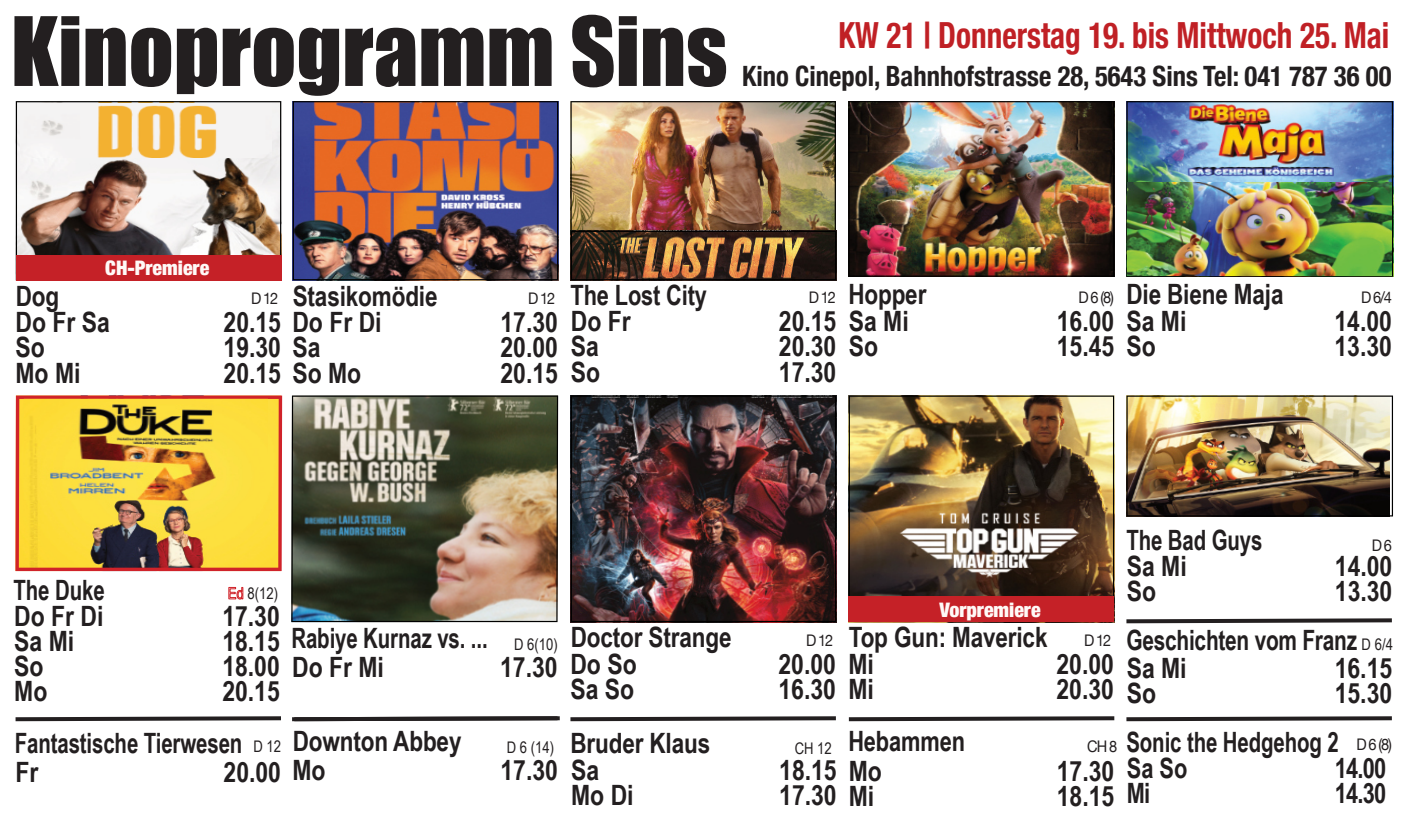
<style>
.page{position:relative;width:1407px;height:817px;background:#fff}
.page>*{position:absolute;margin:0;border:0;box-sizing:border-box;transform-origin:0 0}
.t1{font:88.4px "Impact";color:#231f20}
.t2{font:700 condensed 36px "Helvetica Neue";color:#c02025;scale:.87 1}
.t3{font:700 28px/25.2px "Arial Narrow";letter-spacing:-.005em;color:#231f20}
.t4{font:700 28px "Arial Narrow";letter-spacing:-.005em;color:#231f20;scale:.89 1}
.t5{font:700 condensed 28px "Helvetica Neue";color:#231f20;scale:.95 1}
.t6{font:700 28px "Arial Narrow";letter-spacing:-.005em;color:#231f20;scale:.95 1}
.t7{font:700 28px/27.6px "Arial Narrow";letter-spacing:-.005em;color:#231f20;scale:.91 1}
.t8{font:900 condensed 20px "Helvetica Neue";color:#fff9f7}
.t9{font:16px "Arial Narrow";color:#231f20}
.t10{font:16px "Helvetica Neue";letter-spacing:.12em;color:#231f20;scale:.91 1}
.s1{font-family:"Helvetica Neue";font-weight:400;font-size:16px}
.s2{color:#d0232a}
</style>
<div class="page">
<img style="left:570px;top:101px;width:266px;height:178px">
<svg style="left:571px;top:231px;width:265px;height:49px;background:#624327"></svg>
<img style="left:570px;top:396px;width:266px;height:226px">
<img style="left:848px;top:396px;width:266px;height:201px">
<img style="left:16px;top:101px;width:265px;height:154px">
<img style="left:21px;top:103px;width:251px;height:54px">
<img style="left:293px;top:101px;width:265px;height:179px">
<div style="left:294px;top:716px;width:266px;height:5px;background:#231f20"></div>
<div style="left:292px;top:716px;width:265px;height:5px;background:#231f20"></div>
<div style="left:570px;top:716px;width:266px;height:5px;background:#231f20"></div>
<div style="left:849px;top:716px;width:265px;height:5px;background:#231f20"></div>
<div style="left:1126px;top:716px;width:265px;height:5px;background:#231f20"></div>
<div style="left:1126px;top:618px;width:265px;height:5px;background:#231f20"></div>
<img style="left:1126px;top:396px;width:266px;height:120px">
<div style="left:16px;top:716px;width:265px;height:5px;background:#231f20"></div>
<img style="left:291px;top:396px;width:267px;height:226px">
<img style="left:848px;top:101px;width:266px;height:176px">
<img style="left:1126px;top:101px;width:266px;height:176px">
<img style="left:1127px;top:183px;width:264px;height:93px">
<div style="left:16px;top:255px;width:265px;height:25px;background:#c52127"></div>
<div style="left:848px;top:597px;width:266px;height:25px;background:#c52127"></div>
<svg style="left:15px;top:396px;width:267px;height:175px;background:#d4a33d"></svg>
<img style="left:23px;top:399px;width:245px;height:101px">
<h1 class="t1" style="left:11px;top:16px;width:718px">Kinoprogramm Sins</h1>
<p class="t2" style="left:838px;top:14px;width:634px">KW 21 | Donnerstag 19. bis Mittwoch 25. Mai</p>
<p class="t5" style="left:742px;top:59px;width:685px">Kino Cinepol, Bahnhofstrasse 28, 5643 Sins Tel: 041 787 36 00</p>
<p class="t8" style="left:105px;top:255px;width:105px">CH-Premiere</p>
<p class="t3" style="left:293px;top:286px;width:146px">Stasikomödie</p>
<p class="t10" style="left:528px;top:289px;width:31px">D12</p>
<p class="t3" style="left:16px;top:286px;width:45px">Dog</p>
<p class="t10" style="left:251px;top:289px;width:31px">D12</p>
<p class="t3" style="left:15px;top:312px;width:96px">Do Fr Sa</p>
<p class="t3" style="left:223px;top:312px;width:160px">20.15 Do Fr Di</p>
<p class="t3" style="left:15px;top:337px;width:31px">So</p>
<p class="t3" style="left:223px;top:337px;width:98px">19.30 Sa</p>
<p class="t3" style="left:15px;top:363px;width:67px">Mo Mi</p>
<p class="t3" style="left:223px;top:363px;width:139px">20.15 So Mo</p>
<p class="t3" style="left:500px;top:312px;width:59px;text-align:justify">17.30<br>20.00<br>20.15</p>
<p class="t3" style="left:848px;top:285px;width:80px">Hopper</p>
<p class="t3" style="left:1078px;top:285px;width:206px"><span class="s1">D 6(8)</span> Die Biene Maja</p>
<p class="t10" style="left:1360px;top:288px;width:35px">D 6/4</p>
<p class="t6" style="left:570px;top:285px;width:145px">The Lost City</p>
<p class="t10" style="left:808px;top:288px;width:31px">D12</p>
<p class="t3" style="left:571px;top:311px;width:61px">Do Fr</p>
<p class="t3" style="left:779px;top:311px;width:131px">20.15 Sa Mi</p>
<p class="t3" style="left:571px;top:336px;width:30px">Sa</p>
<p class="t3" style="left:779px;top:336px;width:101px">20.30 So</p>
<p class="t3" style="left:571px;top:362px;width:31px">So</p>
<p class="t3" style="left:779px;top:362px;width:59px">17.30</p>
<p class="t3" style="left:1056px;top:311px;width:131px">16.00 Sa Mi<br>15.45 So</p>
<p class="t3" style="left:1334px;top:311px;width:59px">14.00<br>13.30</p>
<p class="t4" style="left:14px;top:580px;width:104px">The Duke</p>
<p class="t9" style="left:228px;top:587px;width:52px"><span class="s2">Ed</span> 8(12)</p>
<p class="t3" style="left:14px;top:606px;width:91px">Do Fr Di</p>
<p class="t3" style="left:222px;top:606px;width:59px">17.30</p>
<p class="t3" style="left:14px;top:631px;width:61px">Sa Mi</p>
<p class="t3" style="left:222px;top:631px;width:59px">18.15</p>
<p class="t3" style="left:14px;top:656px;width:35px">So<br>Mo</p>
<p class="t4" style="left:291px;top:628px;width:222px">Rabiye Kurnaz vs. ...</p>
<p class="t9" style="left:514px;top:638px;width:45px">D 6(10)</p>
<p class="t3" style="left:222px;top:657px;width:163px">18.00 Do Fr Mi</p>
<p class="t3" style="left:500px;top:657px;width:59px">17.30</p>
<p class="t3" style="left:222px;top:682px;width:59px">20.15</p>
<p class="t8" style="left:939px;top:597px;width:103px">Vorpremiere</p>
<p class="t4" style="left:1126px;top:530px;width:154px">The Bad Guys</p>
<p class="t10" style="left:1371px;top:536px;width:24px">D6</p>
<p class="t3" style="left:1126px;top:556px;width:61px">Sa Mi</p>
<p class="t3" style="left:1334px;top:556px;width:59px">14.00</p>
<p class="t3" style="left:1126px;top:582px;width:31px">So</p>
<p class="t3" style="left:1334px;top:582px;width:59px">13.30</p>
<p class="t3" style="left:570px;top:628px;width:162px">Doctor Strange</p>
<p class="t10" style="left:806px;top:631px;width:31px">D12</p>
<p class="t3" style="left:848px;top:628px;width:200px">Top Gun: Maverick</p>
<p class="t10" style="left:1084px;top:631px;width:31px">D12</p>
<p class="t3" style="left:570px;top:654px;width:68px">Do So</p>
<p class="t3" style="left:778px;top:654px;width:97px">20.00 Mi</p>
<p class="t3" style="left:570px;top:679px;width:65px">Sa So</p>
<p class="t3" style="left:778px;top:679px;width:97px">16.30 Mi</p>
<p class="t3" style="left:1056px;top:654px;width:59px">20.00<br>20.30</p>
<p class="t7" style="left:1126px;top:629px;width:255px">Geschichten vom Franz<br>Sa Mi</p>
<p class="t9" style="left:1361px;top:638px;width:33px">D 6/4</p>
<p class="t3" style="left:1334px;top:658px;width:59px">16.15</p>
<p class="t3" style="left:1126px;top:683px;width:31px">So</p>
<p class="t3" style="left:1334px;top:683px;width:59px">15.30</p>
<p class="t4" style="left:15px;top:733px;width:257px">Fantastische Tierwesen</p>
<p class="t9" style="left:253px;top:740px;width:29px">D 12</p>
<p class="t3" style="left:293px;top:732px;width:170px">Downton Abbey</p>
<p class="t9" style="left:507px;top:741px;width:49px">D 6 (14)</p>
<p class="t3" style="left:15px;top:762px;width:24px">Fr</p>
<p class="t3" style="left:223px;top:762px;width:103px">20.00 Mo</p>
<p class="t3" style="left:500px;top:760px;width:59px">17.30</p>
<p class="t3" style="left:570px;top:733px;width:141px">Bruder Klaus</p>
<p class="t9" style="left:794px;top:742px;width:39px">CH 12</p>
<p class="t6" style="left:848px;top:731px;width:124px">Hebammen</p>
<p class="t10" style="left:1087px;top:737px;width:34px">CH8</p>
<p class="t3" style="left:571px;top:760px;width:30px">Sa</p>
<p class="t3" style="left:779px;top:760px;width:104px">18.15 Mo</p>
<p class="t3" style="left:571px;top:786px;width:64px">Mo Di</p>
<p class="t3" style="left:779px;top:786px;width:96px">17.30 Mi</p>
<p class="t3" style="left:1056px;top:761px;width:59px">17.30<br>18.15</p>
<p class="t4" style="left:1126px;top:731px;width:300px">Sonic the Hedgehog 2 <span class="s1">D 6(8)</span></p>
<p class="t6" style="left:1126px;top:757px;width:65px">Sa So</p>
<p class="t6" style="left:1334px;top:757px;width:56px">14.00</p>
<p class="t6" style="left:1126px;top:782px;width:26px">Mi</p>
<p class="t6" style="left:1334px;top:782px;width:56px">14.30</p>
</div>
